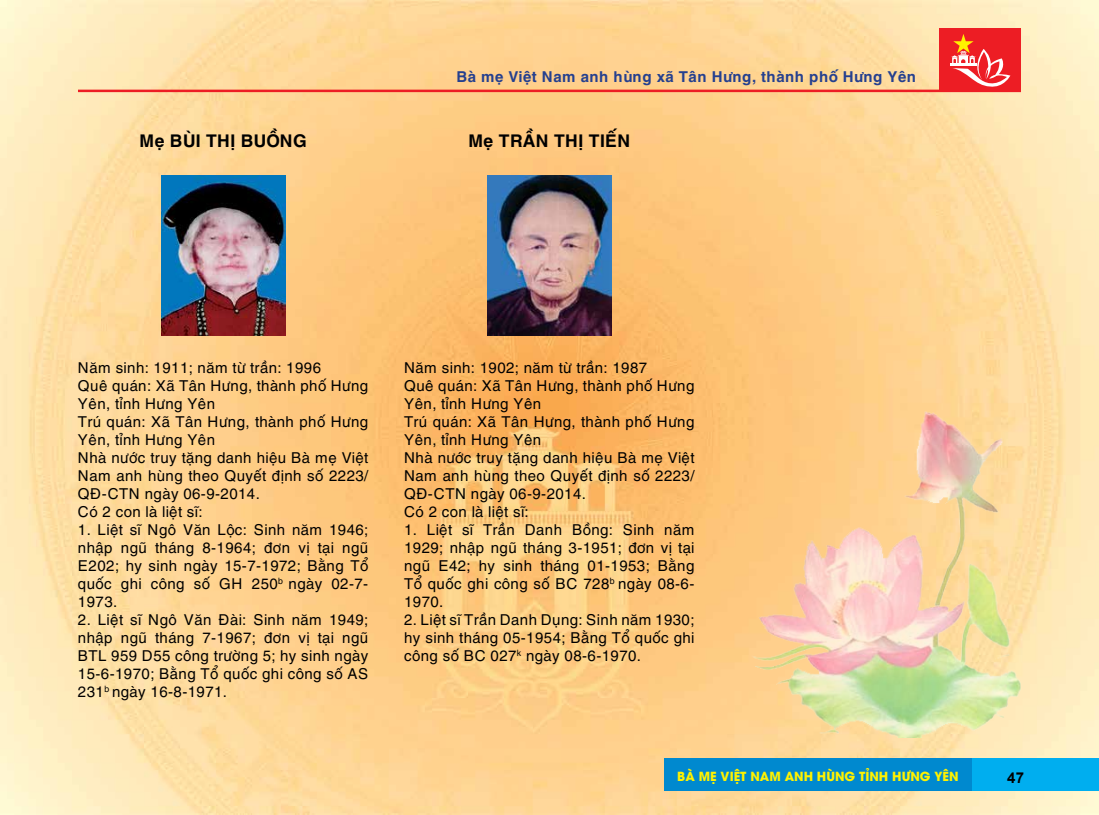
<style>
.page{position:relative;width:1099px;height:815px;background:#fff}
.page>*{position:absolute;margin:0;border:0;box-sizing:border-box;transform-origin:0 0}
.t1{font:700 17.5px "UTM Helve";color:#000}
.t2{font:15px/18px "UTM Helve";color:#000;text-align:justify}
.t3{font:700 15px "UTM Helve";letter-spacing:.01em;color:#25408f}
.t4{font:700 15px "Arial";color:#000}
.t5{font:700 12.5px "UTM Avo";color:#fff200}
</style>
<div class="page">
<img style="left:0;top:0;width:1098px;height:815px">
<div style="left:971px;top:758px;width:127px;height:33px;background:#00aeef"></div>
<div style="left:664px;top:758px;width:307px;height:33px;background:#0089cf"></div>
<hr style="left:78px;top:90px;width:942px;height:2px;background:#ed1d24">
<div style="left:939px;top:28px;width:81px;height:64px;background:#ed1d24"></div>
<hr style="left:950px;top:64px;width:26px;height:2px;background:#fff">
<svg style="left:951px;top:34px;width:59px;height:53px"></svg>
<img style="left:161px;top:176px;width:124px;height:159px">
<img style="left:487px;top:176px;width:124px;height:159px">
<img style="left:729px;top:400px;width:291px;height:337px">
<p class="t1" style="left:139px;top:126px;width:169px">Mẹ BÙI THỊ BUỒNG</p>
<p class="t3" style="left:456px;top:64px;width:461px">Bà mẹ Việt Nam anh hùng xã Tân Hưng, thành phố Hưng Yên</p>
<p class="t1" style="left:468px;top:126px;width:164px">Mẹ TRẦN THỊ TIẾN</p>
<p class="t2" style="left:78px;top:357px;width:292px;text-align:left">Năm sinh: 1911; năm từ trần: 1996<br>Quê quán: Xã Tân Hưng, thành phố Hưng<br>Yên, tỉnh Hưng Yên<br>Trú quán: Xã Tân Hưng, thành phố Hưng<br>Yên, tỉnh Hưng Yên<br>Nhà nước truy tặng danh hiệu Bà mẹ Việt<br>Nam anh hùng theo Quyết định số 2223/<br>QĐ-CTN ngày 06-9-2014.<br>Có 2 con là liệt sĩ:</p>
<p class="t2" style="left:78px;top:519px;width:292px">1. Liệt sĩ Ngô Văn Lộc: Sinh năm 1946; nhập ngũ tháng 8-1964; đơn vị tại ngũ E202; hy sinh ngày 15-7-1972; Bằng Tổ quốc ghi công số GH 250<sup>b</sup> ngày 02-7- 1973.</p>
<p class="t2" style="left:78px;top:609px;width:292px">2. Liệt sĩ Ngô Văn Đài: Sinh năm 1949; nhập ngũ tháng 7-1967; đơn vị tại ngũ BTL 959 D55 công trường 5; hy sinh ngày 15-6-1970; Bằng Tổ quốc ghi công số AS 231<sup>b</sup> ngày 16-8-1971.</p>
<p class="t2" style="left:404px;top:357px;width:292px;text-align:left">Năm sinh: 1902; năm từ trần: 1987<br>Quê quán: Xã Tân Hưng, thành phố Hưng<br>Yên, tỉnh Hưng Yên<br>Trú quán: Xã Tân Hưng, thành phố Hưng<br>Yên, tỉnh Hưng Yên<br>Nhà nước truy tặng danh hiệu Bà mẹ Việt<br>Nam anh hùng theo Quyết định số 2223/<br>QĐ-CTN ngày 06-9-2014.<br>Có 2 con là liệt sĩ:</p>
<p class="t2" style="left:404px;top:519px;width:292px">1. Liệt sĩ Trần Danh Bồng: Sinh năm 1929; nhập ngũ tháng 3-1951; đơn vị tại ngũ E42; hy sinh tháng 01-1953; Bằng Tổ quốc ghi công số BC 728<sup>b</sup> ngày 08-6- 1970.</p>
<p class="t2" style="left:404px;top:609px;width:292px">2. Liệt sĩ Trần Danh Dụng: Sinh năm 1930; hy sinh tháng 05-1954; Bằng Tổ quốc ghi công số BC 027<sup>k</sup> ngày 08-6-1970.</p>
<p class="t5" style="left:677px;top:766px;width:283px">BÀ MẸ VIỆT NAM ANH HÙNG TỈNH HƯNG YÊN</p>
<p class="t4" style="left:1007px;top:769px;width:18px">47</p>
</div>
